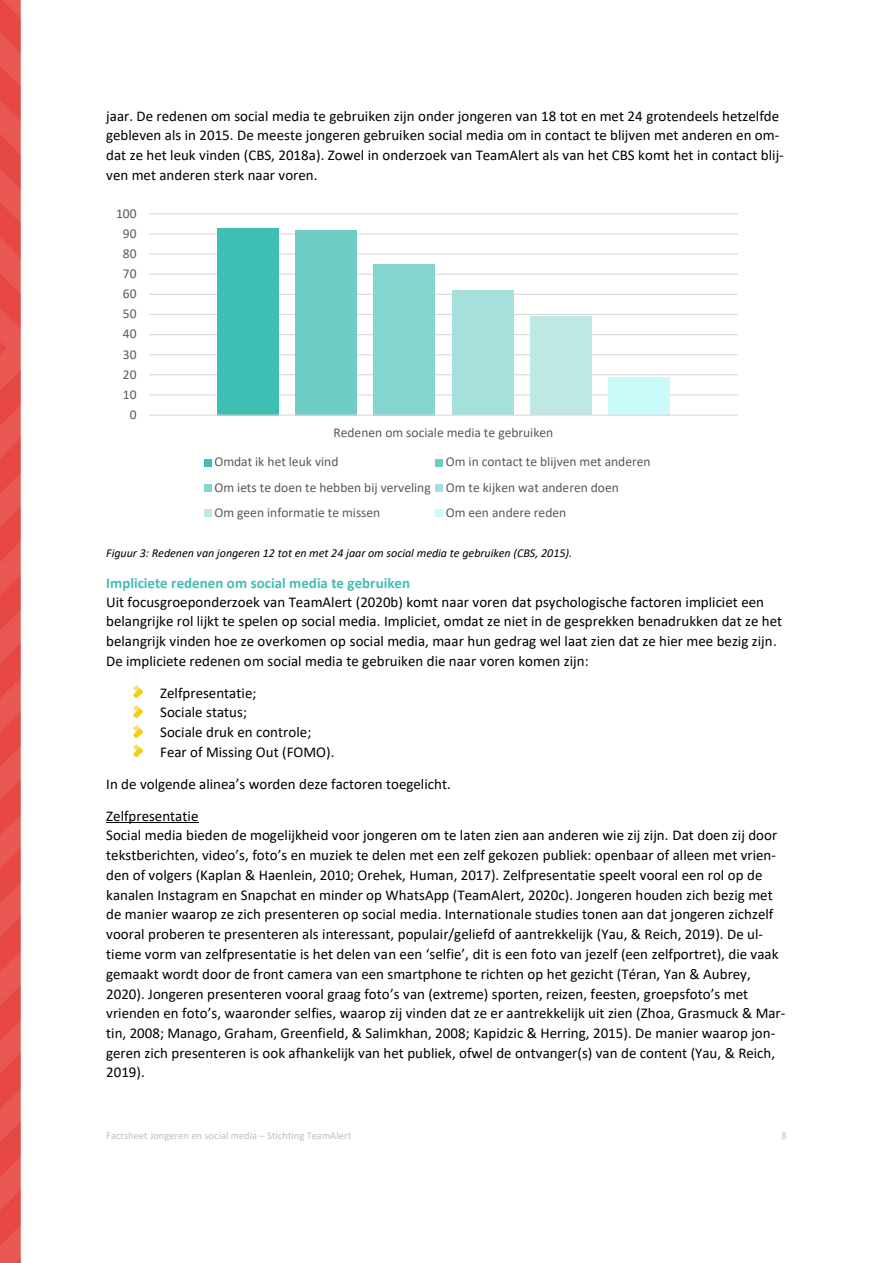
<style>
.page{position:relative;width:893px;height:1263px;background:#fff}
.page>*{position:absolute;margin:0;border:0;box-sizing:border-box;transform-origin:0 0}
.t1{font:15px/19.8px "Calibri";color:#000}
.t2{font:700 15px "Calibri";color:#41beb2}
.t3{font:13.5px/25.3px "Calibri";color:#595959}
.t4{font:italic 12px "Calibri";color:#000}
.t5{font:10.5px "Calibri";letter-spacing:.005em;color:#bfbfbf}
</style>
<div class="page">
<img style="left:0;top:0;width:143px;height:1263px">
<svg style="left:133px;top:685px;width:9px;height:12px"></svg>
<svg style="left:133px;top:705px;width:9px;height:12px"></svg>
<svg style="left:133px;top:725px;width:9px;height:12px"></svg>
<svg style="left:133px;top:745px;width:9px;height:12px"></svg>
<hr style="left:106px;top:822px;width:93px;height:1px;background:#000">
<div style="left:106px;top:197px;width:648px;height:336px;background:#fff"></div>
<hr style="left:149px;top:394px;width:589px;height:1px;background:#d9d9d9">
<hr style="left:149px;top:374px;width:589px;height:1px;background:#d9d9d9">
<hr style="left:149px;top:354px;width:589px;height:1px;background:#d9d9d9">
<hr style="left:149px;top:334px;width:589px;height:1px;background:#d9d9d9">
<hr style="left:149px;top:314px;width:589px;height:1px;background:#d9d9d9">
<hr style="left:149px;top:294px;width:589px;height:1px;background:#d9d9d9">
<hr style="left:149px;top:274px;width:589px;height:1px;background:#d9d9d9">
<hr style="left:149px;top:253px;width:589px;height:2px;background:#d9d9d9">
<hr style="left:149px;top:233px;width:589px;height:2px;background:#d9d9d9">
<hr style="left:149px;top:213px;width:589px;height:1px;background:#d9d9d9">
<div style="left:217px;top:228px;width:61px;height:187px;background:#3fbeb3"></div>
<div style="left:295px;top:230px;width:62px;height:185px;background:#6ecec6"></div>
<div style="left:373px;top:264px;width:62px;height:151px;background:#83d5ce"></div>
<div style="left:452px;top:290px;width:62px;height:125px;background:#a6e0dc"></div>
<div style="left:530px;top:316px;width:62px;height:99px;background:#bde8e4"></div>
<div style="left:609px;top:377px;width:61px;height:38px;background:#cafaf9"></div>
<hr style="left:149px;top:415px;width:589px;height:1px;background:#d9d9d9">
<div style="left:204px;top:459px;width:7px;height:7px;background:#3fbeb3"></div>
<div style="left:435px;top:459px;width:8px;height:7px;background:#6ecec6"></div>
<div style="left:204px;top:484px;width:7px;height:8px;background:#83d5ce"></div>
<div style="left:435px;top:484px;width:8px;height:8px;background:#a6e0dc"></div>
<div style="left:204px;top:509px;width:7px;height:8px;background:#bde8e4"></div>
<div style="left:435px;top:509px;width:8px;height:8px;background:#cafaf9"></div>
<p class="t1" style="left:106px;top:107px;width:679px">jaar. De redenen om social media te gebruiken zijn onder jongeren van 18 tot en met 24 grotendeels hetzelfde gebleven als in 2015. De meeste jongeren gebruiken social media om in contact te blijven met anderen en om&shy;dat ze het leuk vinden (CBS, 2018a). Zowel in onderzoek van TeamAlert als van het CBS komt het in contact blij&shy;ven met anderen sterk naar voren.</p>
<p class="t3" style="left:116px;top:202px;width:22px">100</p>
<p class="t3" style="left:123px;top:222px;width:15px">90</p>
<p class="t3" style="left:123px;top:242px;width:15px">80</p>
<p class="t3" style="left:123px;top:262px;width:15px">70</p>
<p class="t3" style="left:123px;top:282px;width:15px">60</p>
<p class="t3" style="left:123px;top:302px;width:15px">50</p>
<p class="t3" style="left:123px;top:322px;width:15px">40</p>
<p class="t3" style="left:123px;top:343px;width:15px">30</p>
<p class="t3" style="left:123px;top:363px;width:15px">20</p>
<p class="t3" style="left:123px;top:383px;width:15px">10</p>
<p class="t3" style="left:130px;top:403px;width:8px">0</p>
<p class="t3" style="left:334px;top:420px;width:221px">Redenen om sociale media te gebruiken</p>
<p class="t3" style="left:214px;top:450px;width:126px">Omdat ik het leuk vind</p>
<p class="t3" style="left:214px;top:450px;width:438px;text-indent:231px">Om in contact te blijven met anderen<br>Om iets te doen te hebben bij verveling Om te kijken wat anderen doen<br>Om geen informatie te missen</p>
<p class="t3" style="left:446px;top:501px;width:122px">Om een andere reden</p>
<p class="t4" style="left:106px;top:548px;width:468px">Figuur 3: Redenen van jongeren 12 tot en met 24 jaar om social media te gebruiken (CBS, 2015).</p>
<h2 class="t2" style="left:106px;top:577px;width:305px">Impliciete redenen om social media te gebruiken</h2>
<p class="t1" style="left:106px;top:593px;width:678px">Uit focusgroeponderzoek van TeamAlert (2020b) komt naar voren dat psychologische factoren impliciet een belangrijke rol lijkt te spelen op social media. Impliciet, omdat ze niet in de gesprekken benadrukken dat ze het belangrijk vinden hoe ze overkomen op social media, maar hun gedrag wel laat zien dat ze hier mee bezig zijn.<br>De impliciete redenen om social media te gebruiken die naar voren komen zijn:</p>
<p class="t1" style="left:160px;top:684px;width:98px">Zelfpresentatie;</p>
<p class="t1" style="left:160px;top:704px;width:88px">Sociale status;</p>
<p class="t1" style="left:160px;top:724px;width:153px">Sociale druk en controle;</p>
<p class="t1" style="left:160px;top:743px;width:176px">Fear of Missing Out (FOMO).</p>
<p class="t1" style="left:106px;top:775px;width:346px">In de volgende alinea’s worden deze factoren toegelicht.</p>
<p class="t1" style="left:106px;top:807px;width:681px">Zelfpresentatie<br>Social media bieden de mogelijkheid voor jongeren om te laten zien aan anderen wie zij zijn. Dat doen zij door tekstberichten, video’s, foto’s en muziek te delen met een zelf gekozen publiek: openbaar of alleen met vrien&shy;den of volgers (Kaplan &amp; Haenlein, 2010; Orehek, Human, 2017). Zelfpresentatie speelt vooral een rol op de kanalen Instagram en Snapchat en minder op WhatsApp (TeamAlert, 2020c). Jongeren houden zich bezig met de manier waarop ze zich presenteren op social media. Internationale studies tonen aan dat jongeren zichzelf vooral proberen te presenteren als interessant, populair/geliefd of aantrekkelijk (Yau, &amp; Reich, 2019). De ul&shy;tieme vorm van zelfpresentatie is het delen van een ‘selfie’, dit is een foto van jezelf (een zelfportret), die vaak gemaakt wordt door de front camera van een smartphone te richten op het gezicht (Téran, Yan &amp; Aubrey, 2020). Jongeren presenteren vooral graag foto’s van (extreme) sporten, reizen, feesten, groepsfoto’s met vrienden en foto’s, waaronder selfies, waarop zij vinden dat ze er aantrekkelijk uit zien (Zhoa, Grasmuck &amp; Mar&shy;tin, 2008; Manago, Graham, Greenfield, &amp; Salimkhan, 2008; Kapidzic &amp; Herring, 2015). De manier waarop jon&shy;geren zich presenteren is ook afhankelijk van het publiek, ofwel de ontvanger(s) van de content (Yau, &amp; Reich, 2019).</p>
<p class="t5" style="left:106px;top:1131px;width:247px">Factsheet Jongeren en social media – Stichting TeamAlert</p>
<p class="t5" style="left:781px;top:1131px;width:7px">8</p>
</div>
